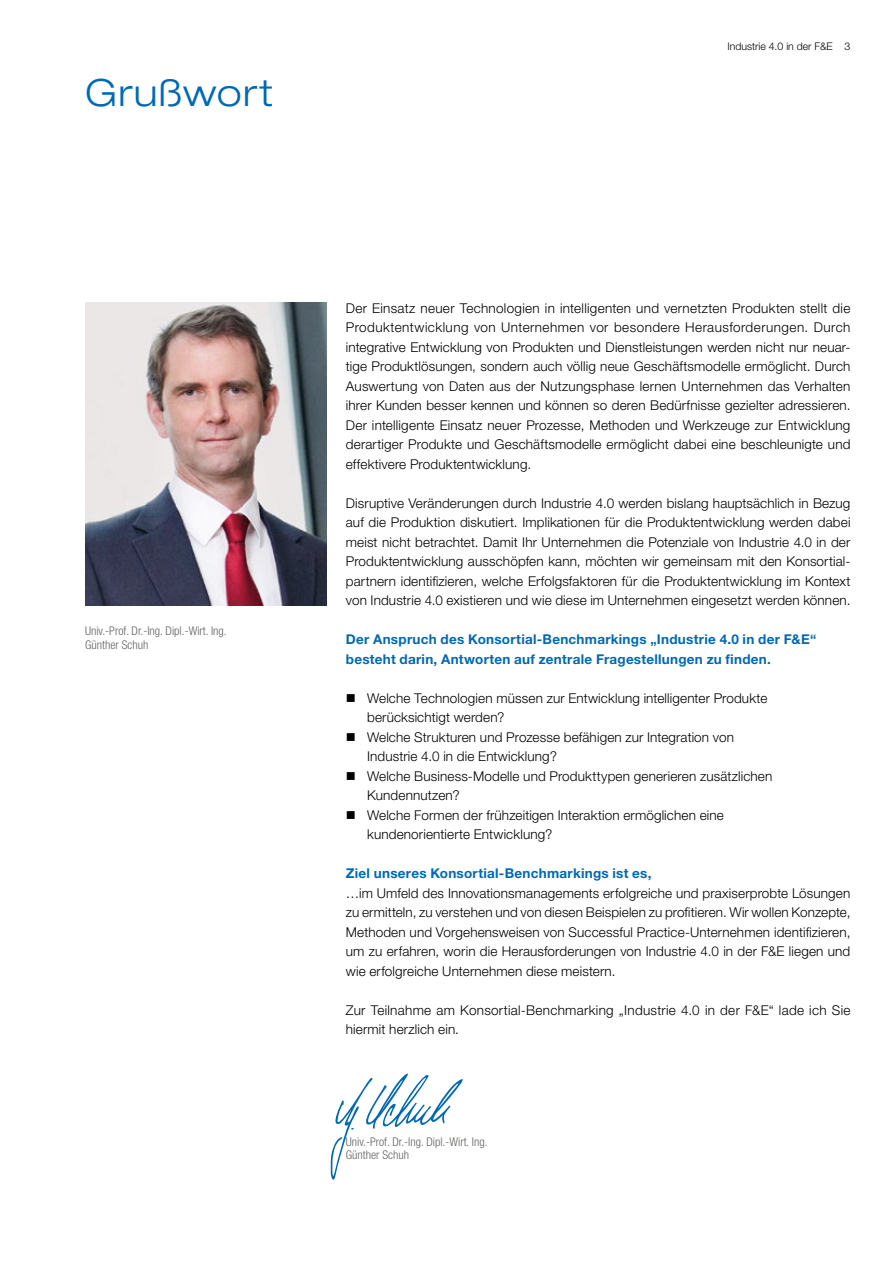
<style>
.page{position:relative;width:893px;height:1263px;background:#fff}
.page>*{position:absolute;margin:0;border:0;box-sizing:border-box;transform-origin:0 0}
.t1{font:300 expanded 37.5px "Helvetica Neue LT Std";letter-spacing:.035em;color:#0069b4}
.t2{font:300 13.5px/19.5px "Helvetica Neue LT Std";letter-spacing:.01em;color:#000}
.t3{font:700 13.5px/19.5px "Helvetica Neue LT Std";letter-spacing:.02em;color:#0069b4}
.t4{font:300 condensed 12px/13.5px "Helvetica Neue LT Std";color:#636362}
.t5{font:300 10.5px "Helvetica Neue LT Std";color:#000}
</style>
<div class="page">
<img style="left:85px;top:302px;width:241px;height:303px">
<svg style="left:331px;top:1073px;width:132px;height:107px"></svg>
<h1 class="t1" style="left:85px;top:70px;width:189px">Grußwort</h1>
<p class="t5" style="left:727px;top:40px;width:125px">Industrie 4.0 in der F&amp;E 3</p>
<p class="t4" style="left:85px;top:624px;width:143px">Univ.-Prof. Dr.-Ing. Dipl.-Wirt. Ing.<br>Günther Schuh</p>
<p class="t2" style="left:346px;top:298px;width:506px;text-align:justify">Der Einsatz neuer Technologien in intelligenten und vernetzten Produkten stellt die Produktentwicklung von Unternehmen vor besondere Herausforderungen. Durch integrative Entwicklung von Produkten und Dienstleistungen werden nicht nur neuar&shy;tige Produktlösungen, sondern auch völlig neue Geschäftsmodelle ermöglicht. Durch Auswertung von Daten aus der Nutzungsphase lernen Unternehmen das Verhalten ihrer Kunden besser kennen und können so deren Bedürfnisse gezielter adressieren.<br>Der intelligente Einsatz neuer Prozesse, Methoden und Werkzeuge zur Entwicklung derartiger Produkte und Geschäftsmodelle ermöglicht dabei eine beschleunigte und effektivere Produktentwicklung.</p>
<p class="t2" style="left:346px;top:493px;width:506px;text-align:justify">Disruptive Veränderungen durch Industrie 4.0 werden bislang hauptsächlich in Bezug auf die Produktion diskutiert. Implikationen für die Produktentwicklung werden dabei meist nicht betrachtet. Damit Ihr Unternehmen die Potenziale von Industrie 4.0 in der Produktentwicklung ausschöpfen kann, möchten wir gemeinsam mit den Konsortial&shy;partnern identifizieren, welche Erfolgsfaktoren für die Produktentwicklung im Kontext von Industrie 4.0 existieren und wie diese im Unternehmen eingesetzt werden können.</p>
<p class="t3" style="left:346px;top:629px;width:472px">Der Anspruch des Konsortial-Benchmarkings „Industrie 4.0 in der F&amp;E“ besteht darin, Antworten auf zentrale Fragestellungen zu finden.</p>
<p class="t2" style="left:367px;top:688px;width:402px;text-indent:-21px">■ Welche Technologien müssen zur Entwicklung intelligenter Produkte berücksichtigt werden?</p>
<p class="t2" style="left:367px;top:727px;width:368px;text-indent:-21px">■ Welche Strukturen und Prozesse befähigen zur Integration von<br>Industrie 4.0 in die Entwicklung?</p>
<p class="t2" style="left:367px;top:766px;width:407px;text-indent:-21px">■ Welche Business-Modelle und Produkttypen generieren zusätzlichen<br>Kundennutzen?</p>
<p class="t2" style="left:367px;top:805px;width:358px;text-indent:-21px">■ Welche Formen der frühzeitigen Interaktion ermöglichen eine kundenorientierte Entwicklung?</p>
<p class="t3" style="left:346px;top:863px;width:307px">Ziel unseres Konsortial-Benchmarkings ist es,</p>
<p class="t2" style="left:346px;top:883px;width:506px;text-align:justify">…im Umfeld des Innovationsmanagements erfolgreiche und praxiserprobte Lösungen zu ermitteln, zu verstehen und von diesen Beispielen zu profitieren. Wir wollen Konzepte, Methoden und Vorgehensweisen von Successful Practice-Unternehmen identifizieren, um zu erfahren, worin die Herausforderungen von Industrie 4.0 in der F&amp;E liegen und wie erfolgreiche Unternehmen diese meistern.</p>
<p class="t2" style="left:346px;top:1000px;width:506px">Zur Teilnahme am Konsortial-Benchmarking „Industrie 4.0 in der F&amp;E“ lade ich Sie hiermit herzlich ein.</p>
<p class="t4" style="left:346px;top:1134px;width:143px">Univ.-Prof. Dr.-Ing. Dipl.-Wirt. Ing.<br>Günther Schuh</p>
</div>
